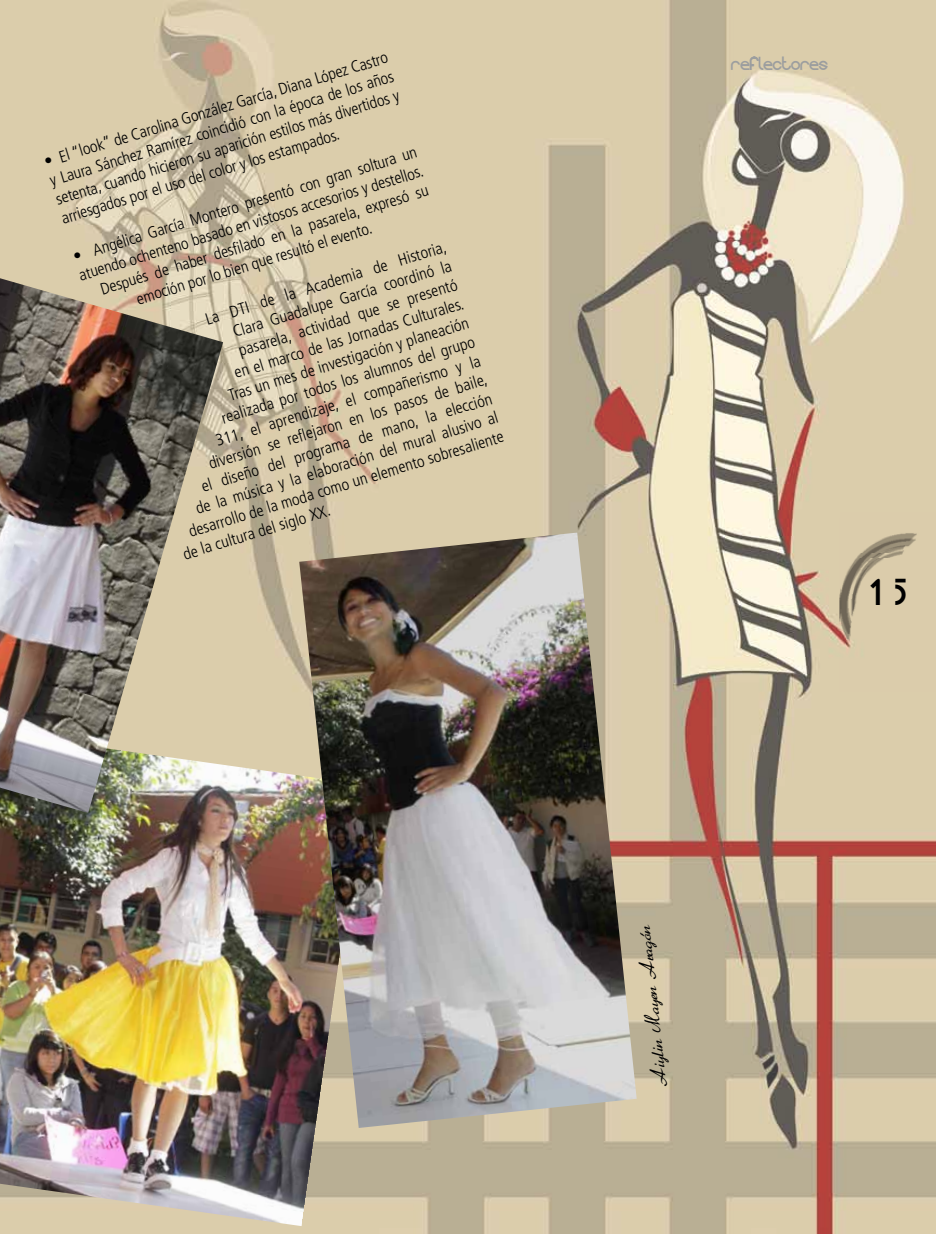
<style>
.page{position:relative;width:936px;height:1234px;background:#fff}
.page>*{position:absolute;margin:0;border:0;box-sizing:border-box;transform-origin:0 0}
.t1{font:39px "Baby Face";color:#000}
.t2{font:18px "Evolution";color:#9c9e9f}
.t3{font:300 condensed 16.5px/19.8px "Frutiger";color:#000;text-align:justify}
.t4{font:15px "Heather";color:#000}
.s1{font-family:"Helvetica";font-style:italic;font-stretch:condensed}
</style>
<div class="page">
<img style="left:0;top:0;width:935px;height:1233px">
<img style="left:0;top:733px;width:363px;height:492px">
<img style="left:299px;top:532px;width:337px;height:595px">
<img style="left:0;top:278px;width:223px;height:534px">
<p class="t3" style="left:42px;top:152px;width:360px;rotate:-17deg">• El “look” de Carolina González García, Diana López Castro y Laura Sánchez Ramírez coincidió con la época de los años setenta, cuando hicieron su aparición estilos más divertidos y arriesgados por el uso del color y los estampados.</p>
<p class="t3" style="left:71px;top:247px;width:360px;rotate:-17deg">• Angélica García Montero presentó con gran soltura un</p>
<p class="t3" style="left:76px;top:266px;width:361px;rotate:-17deg">atuendo ochenteno basado en vistosos accesorios y destellos.</p>
<p class="t3" style="left:98px;top:280px;width:344px;rotate:-17deg">Después de haber desfi lado en la pasarela, expresó su</p>
<p class="t3" style="left:134px;top:290px;width:247px;rotate:-17deg">emoción por lo bien que resultó el evento.</p>
<p class="t3" style="left:203px;top:310px;width:253px;rotate:-17deg">La DTI de la Academia de Historia,</p>
<p class="t3" style="left:230px;top:322px;width:230px;rotate:-17deg">Clara Guadalupe García coordinó la</p>
<p class="t3" style="left:236px;top:341px;width:229px;rotate:-17deg">pasarela, actividad que se presentó</p>
<p class="t3" style="left:232px;top:363px;width:241px;rotate:-17deg">en el marco de las Jornadas Culturales.</p>
<p class="t3" style="left:226px;top:386px;width:252px;rotate:-17deg">Tras un mes de investigación y planeación</p>
<p class="t3" style="left:219px;top:409px;width:266px;rotate:-17deg">realizada por todos los alumnos del grupo</p>
<p class="t3" style="left:213px;top:431px;width:278px;rotate:-17deg">311, el aprendizaje, el compañerismo y la</p>
<p class="t3" style="left:206px;top:454px;width:292px;rotate:-17deg">diversión se refl ejaron en los pasos de baile,</p>
<p class="t3" style="left:199px;top:477px;width:305px;rotate:-17deg">el diseño del programa de mano, la elección</p>
<p class="t3" style="left:193px;top:499px;width:317px;rotate:-17deg">de la música y la elaboración del mural alusivo al</p>
<p class="t3" style="left:186px;top:522px;width:330px;rotate:-17deg">desarrollo de la moda como un elemento sobresaliente</p>
<p class="t3" style="left:180px;top:545px;width:155px;rotate:-17deg">de la cultura del siglo XX.</p>
<p class="t2" style="left:731px;top:53px;width:98px">reflectores</p>
<p class="t4" style="left:649px;top:1087px;width:162px;rotate:-96deg">Aiylin Mayen Aragon<span class="s1">´</span></p>
<h1 class="t1" style="left:862px;top:573px;width:52px">15</h1>
</div>
